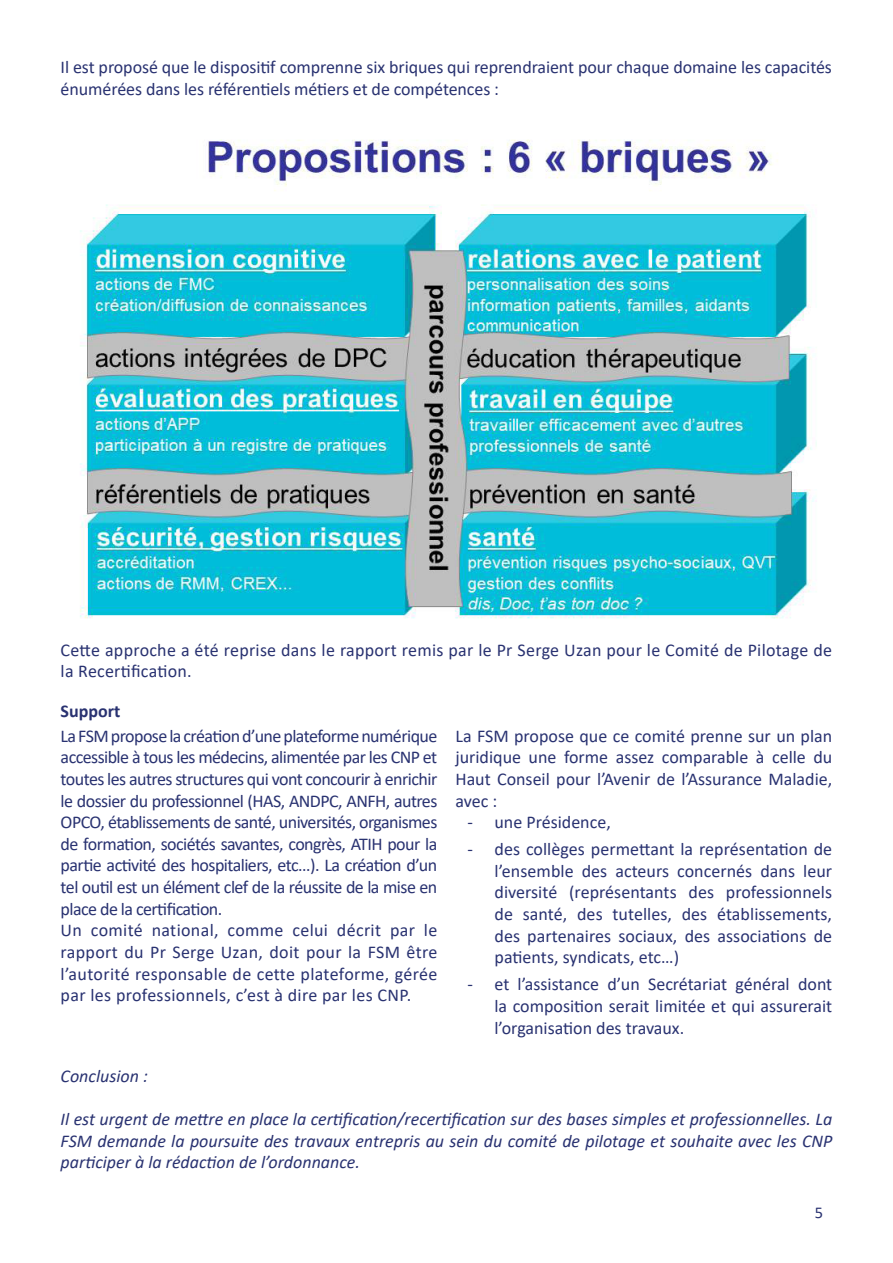
<style>
.page{position:relative;width:893px;height:1263px;background:#fff}
.page>*{position:absolute;margin:0;border:0;box-sizing:border-box;transform-origin:0 0}
.t1{font:18px/21.6px "Calibri";letter-spacing:-.005em;color:#293271;text-align:justify}
.t2{font:18px/21.6px "Calibri";letter-spacing:-.03em;color:#293271}
.t3{font:italic 18px/21.6px "Calibri";color:#293271;text-align:justify}
.t4{font:18px/21.6px "Calibri";letter-spacing:.015em;color:#293271}
.t5{font:700 18px "Calibri";color:#293271}
.t6{font:16.5px "Calibri";color:#293271}
</style>
<div class="page">
<img style="left:80px;top:139px;width:737px;height:480px">
<p class="t1" style="left:61px;top:56px;width:773px">Il est proposé que le dispositif comprenne six briques qui reprendraient pour chaque domaine les capacités énumérées dans les référentiels métiers et de compétences :</p>
<p class="t4" style="left:61px;top:638px;width:773px">Cette approche a été reprise dans le rapport remis par le Pr Serge Uzan pour le Comité de Pilotage de la Recertification.</p>
<p class="t5" style="left:61px;top:699px;width:61px">Support</p>
<p class="t2" style="left:61px;top:725px;width:378px">La FSM propose la création d’une plateforme numérique accessible à tous les médecins, alimentée par les CNP et toutes les autres structures qui vont concourir à enrichir le dossier du professionnel (HAS, ANDPC, ANFH, autres OPCO, établissements de santé, universités, organismes de formation, sociétés savantes, congrès, ATIH pour la partie activité des hospitaliers, etc…). La création d’un tel outil est un élément clef de la réussite de la mise en place de la certification.<br>Un comité national, comme celui décrit par le rapport du Pr Serge Uzan, doit pour la FSM être l’autorité responsable de cette plateforme, gérée par les professionnels, c’est à dire par les CNP.</p>
<p class="t1" style="left:455px;top:725px;width:378px">La FSM propose que ce comité prenne sur un plan juridique une forme assez comparable à celle du Haut Conseil pour l’Avenir de l’Assurance Maladie, avec :</p>
<p class="t1" style="left:467px;top:811px;width:145px">- une Présidence,</p>
<p class="t1" style="left:494px;top:838px;width:339px;text-indent:-27px">- des collèges permettant la représentation de l’ensemble des acteurs concernés dans leur diversité (représentants des professionnels de santé, des tutelles, des établissements, des partenaires sociaux, des associations de patients, syndicats, etc…)</p>
<p class="t1" style="left:494px;top:973px;width:339px;text-indent:-27px">- et l’assistance d’un Secrétariat général dont la composition serait limitée et qui assurerait l’organisation des travaux.</p>
<p class="t3" style="left:61px;top:1064px;width:89px">Conclusion :</p>
<p class="t3" style="left:61px;top:1107px;width:773px">Il est urgent de mettre en place la certification/recertification sur des bases simples et professionnelles. La FSM demande la poursuite des travaux entrepris au sein du comité de pilotage et souhaite avec les CNP participer à la rédaction de l’ordonnance.</p>
<p class="t6" style="left:815px;top:1201px;width:10px">5</p>
</div>
